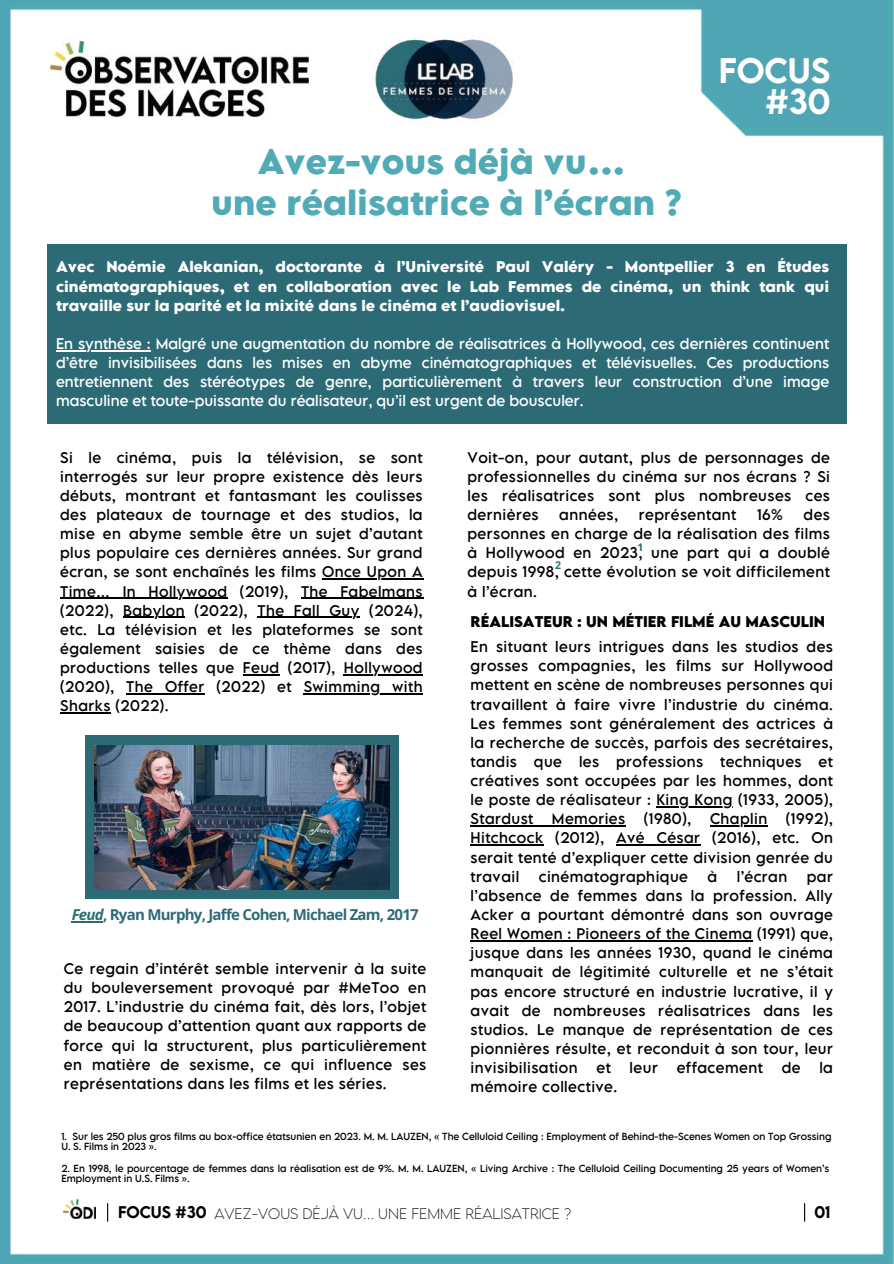
<style>
.page{position:relative;width:894px;height:1264px;background:#fff}
.page>*{position:absolute;margin:0;border:0;box-sizing:border-box;transform-origin:0 0}
.t1{font:700 31.5px/40.5px "LEMONMILK Pro FTR";color:#50abb6;text-align:center}
.t2{font:500 31.5px/31.5px "LEMONMILK Pro FTR";color:#fff;text-align:right}
.t3{font:700 15px "Open Sans";letter-spacing:-.05em;color:#2c6b76}
.t4{font:500 15px "LEMONMILK Pro FTR";color:#000}
.t5{font:13.8px/19.2px "LEMONMILK Pro FTR";letter-spacing:.03em;color:#000;text-align:justify}
.t6{font:13.8px/19.2px "LEMONMILK Pro FTR";color:#fff;text-align:justify}
.t7{font:700 13.8px/19.2px "LEMONMILK Pro FTR";color:#fff;text-align:justify}
.t8{font:700 13.8px "LEMONMILK Pro FTR";color:#000}
.t9{font:200 13.5px "LEMONMILK Pro FTR";color:#000}
.t10{font:700 10.5px "Open Sans";color:#2c6b76}
.t11{font:9.15px/9.9px "LEMONMILK Pro FTR";color:#000}
.s1{font-style:italic}
.s2{font-weight:500;font-size:15px}
</style>
<div class="page">
<img style="left:0;top:0;width:893px;height:1263px">
<img style="left:50px;top:42px;width:258px;height:74px">
<svg style="left:803px;top:1203px;width:2px;height:18px"></svg>
<svg style="left:107px;top:1203px;width:1px;height:18px"></svg>
<img style="left:63px;top:1199px;width:33px;height:19px">
<div style="left:47px;top:245px;width:799px;height:179px;background:#2c6b76"></div>
<div style="left:85px;top:735px;width:313px;height:163px;background:#2c6b76"></div>
<img style="left:94px;top:745px;width:295px;height:144px">
<hr style="left:56px;top:350px;width:95px;height:1px;background:#fff">
<hr style="left:322px;top:578px;width:101px;height:1px;background:#000">
<hr style="left:60px;top:597px;width:168px;height:2px;background:#000">
<hr style="left:301px;top:597px;width:122px;height:2px;background:#000">
<hr style="left:123px;top:617px;width:62px;height:1px;background:#000">
<hr style="left:257px;top:617px;width:103px;height:1px;background:#000">
<hr style="left:243px;top:674px;width:36px;height:1px;background:#000">
<hr style="left:344px;top:674px;width:79px;height:1px;background:#000">
<hr style="left:126px;top:693px;width:79px;height:1px;background:#000">
<hr style="left:303px;top:693px;width:120px;height:1px;background:#000">
<hr style="left:60px;top:712px;width:51px;height:1px;background:#000">
<hr style="left:72px;top:921px;width:31px;height:1px;background:#2c6b76">
<img style="left:375px;top:30px;width:137px;height:98px">
<hr style="left:656px;top:806px;width:76px;height:1px;background:#000">
<hr style="left:470px;top:825px;width:155px;height:1px;background:#000">
<hr style="left:709px;top:825px;width:58px;height:1px;background:#000">
<hr style="left:470px;top:844px;width:73px;height:1px;background:#000">
<hr style="left:616px;top:844px;width:84px;height:1px;background:#000">
<hr style="left:470px;top:940px;width:282px;height:1px;background:#000">
<h1 class="t1" style="left:211px;top:141px;width:472px">Avez-vous déjà vu…<br>une réalisatrice à l’écran ?</h1>
<h1 class="t2" style="left:718px;top:54px;width:113px">FOCUS #30</h1>
<p class="t7" style="left:56px;top:257px;width:774px">Avec Noémie Alekanian, doctorante à l’Université Paul Valéry - Montpellier 3 en Études cinématographiques, et en collaboration avec le Lab Femmes de cinéma, un think tank qui travaille sur la parité et la mixité dans le cinéma et l’audiovisuel.</p>
<p class="t6" style="left:56px;top:333px;width:774px">En synthèse : Malgré une augmentation du nombre de réalisatrices à Hollywood, ces dernières continuent d’être invisibilisées dans les mises en abyme cinématographiques et télévisuelles. Ces productions entretiennent des stéréotypes de genre, particulièrement à travers leur construction d’une image masculine et toute-puissante du réalisateur, qu’il est urgent de bousculer.</p>
<p class="t5" style="left:60px;top:447px;width:364px">Si le cinéma, puis la télévision, se sont interrogés sur leur propre existence dès leurs débuts, montrant et fantasmant les coulisses des plateaux de tournage et des studios, la mise en abyme semble être un sujet d’autant plus populaire ces dernières années. Sur grand écran, se sont enchaînés les films Once Upon A Time… In Hollywood (2019), The Fabelmans (2022), Babylon (2022), The Fall Guy (2024), etc. La télévision et les plateformes se sont également saisies de ce thème dans des productions telles que Feud (2017), Hollywood (2020), The Offer (2022) et Swimming with Sharks (2022).</p>
<p class="t3" style="left:72px;top:903px;width:348px"><span class="s1">Feud</span>, Ryan Murphy, Jaffe Cohen, Michael Zam, 2017</p>
<p class="t5" style="left:64px;top:958px;width:364px">Ce regain d’intérêt semble intervenir à la suite du bouleversement provoqué par #MeToo en 2017. L’industrie du cinéma fait, dès lors, l’objet de beaucoup d’attention quant aux rapports de force qui la structurent, plus particulièrement en matière de sexisme, ce qui influence ses représentations dans les films et les séries.</p>
<p class="t5" style="left:467px;top:447px;width:364px">Voit-on, pour autant, plus de personnages de professionnelles du cinéma sur nos écrans ? Si les réalisatrices sont plus nombreuses ces dernières</p>
<p class="t5" style="left:559px;top:504px;width:60px">années,</p>
<p class="t5" style="left:638px;top:504px;width:99px">représentant</p>
<p class="t5" style="left:756px;top:504px;width:27px">16%</p>
<p class="t5" style="left:467px;top:504px;width:364px;text-indent:336px">des personnes en charge de la réalisation des films à Hollywood en 2023, une part qui a doublé depuis 1998, cette évolution se voit difficilement à l’écran.</p>
<p class="t10" style="left:637px;top:539px;width:7px">1</p>
<p class="t10" style="left:555px;top:558px;width:7px">2</p>
<p class="t8" style="left:470px;top:612px;width:356px">RÉALISATEUR : UN MÉTIER FILMÉ AU MASCULIN</p>
<p class="t5" style="left:470px;top:636px;width:364px">En situant leurs intrigues dans les studios des grosses compagnies, les films sur Hollywood mettent en scène de nombreuses personnes qui travaillent à faire vivre l’industrie du cinéma.<br>Les femmes sont généralement des actrices à la recherche de succès, parfois des secrétaires, tandis que les professions techniques et créatives sont occupées par les hommes, dont le poste de réalisateur : King Kong (1933, 2005), Stardust</p>
<p class="t5" style="left:470px;top:809px;width:364px;text-indent:315px">(1992), Hitchcock (2012), Avé César (2016), etc. On serait tenté d’expliquer cette division genrée du travail</p>
<p class="t5" style="left:552px;top:809px;width:75px">Memories</p>
<p class="t5" style="left:643px;top:809px;width:49px">(1980),</p>
<p class="t5" style="left:709px;top:809px;width:59px">Chaplin</p>
<p class="t5" style="left:538px;top:866px;width:151px">cinématographique</p>
<p class="t5" style="left:707px;top:866px;width:11px">à</p>
<p class="t5" style="left:736px;top:866px;width:52px">l’écran</p>
<p class="t5" style="left:470px;top:866px;width:364px;text-indent:336px">par l’absence de femmes dans la profession. Ally Acker a pourtant démontré dans son ouvrage Reel Women : Pioneers of the Cinema (1991) que, jusque dans les années 1930, quand le cinéma manquait de légitimité culturelle et ne s’était pas encore structuré en industrie lucrative, il y avait de nombreuses réalisatrices dans les studios. Le manque de représentation de ces pionnières résulte, et reconduit à son tour, leur invisibilisation</p>
<p class="t5" style="left:596px;top:1057px;width:16px">et</p>
<p class="t5" style="left:629px;top:1057px;width:30px">leur</p>
<p class="t5" style="left:676px;top:1057px;width:88px">effacement</p>
<p class="t5" style="left:781px;top:1057px;width:20px">de</p>
<p class="t5" style="left:819px;top:1057px;width:15px">la</p>
<p class="t5" style="left:470px;top:1076px;width:148px">mémoire collective.</p>
<p class="t11" style="left:61px;top:1131px;width:771px">1. Sur les 250 plus gros films au box-office étatsunien en 2023. M. M. LAUZEN, « The Celluloid Ceiling : Employment of Behind-the-Scenes Women on Top Grossing<br>U. S. Films in 2023 ».</p>
<p class="t11" style="left:61px;top:1163px;width:769px">2. En 1998, le pourcentage de femmes dans la réalisation est de 9%. M. M. LAUZEN, « Living Archive : The Celluloid Ceiling Documenting 25 years of Women’s<br>Employment in U.S. Films ».</p>
<p class="t9" style="left:118px;top:1204px;width:454px"><span class="s2">FOCUS #30</span> AVEZ-VOUS DÉJÀ VU… UNE FEMME RÉALISATRICE ?</p>
<p class="t4" style="left:814px;top:1201px;width:18px">01</p>
</div>
